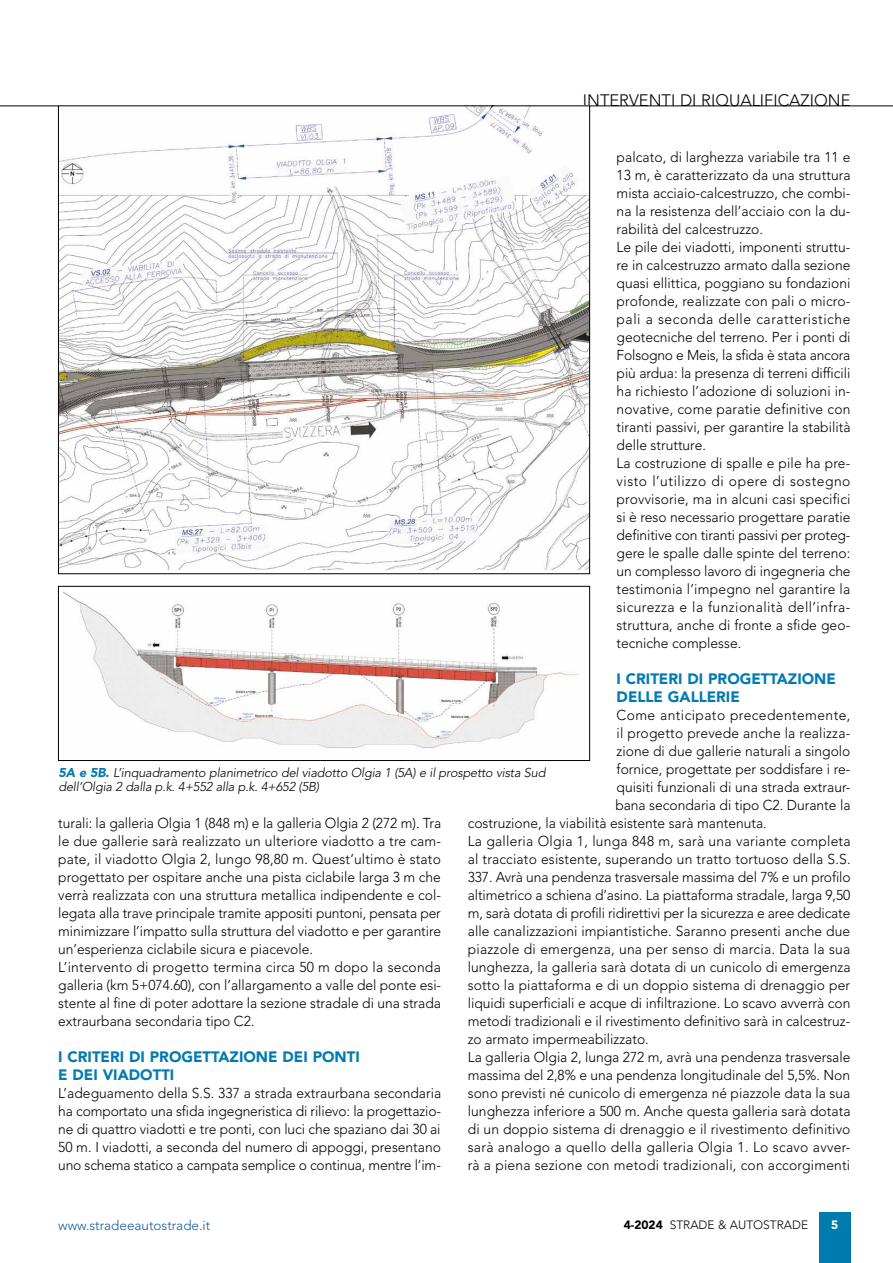
<style>
.page{position:relative;width:893px;height:1263px;background:#fff}
.page>*{position:absolute;margin:0;border:0;box-sizing:border-box;transform-origin:0 0}
.t1{font:300 16.5px "Avenir";color:#000}
.t2{font:900 15px/18px "Avenir";color:#007bb0}
.t3{font:300 14.25px/18px "Avenir";color:#000}
.t4{font:300 14.25px "Avenir";letter-spacing:.02em;color:#000}
.t5{font:300 14.25px "Avenir";letter-spacing:.025em;color:#000}
.t6{font:300 14.25px "Avenir";letter-spacing:.03em;color:#000}
.t7{font:300 13.5px "Avenir";color:#165b9a}
.t8{font:italic 300 12.75px/14.2px "Avenir";letter-spacing:-.015em;color:#000}
.t9{font:300 12px "Avenir";color:#000}
.t10{font:900 12px "Avenir";color:#fff}
.s1{font-weight:900;color:#007bb0}
.s2{font-weight:900}
</style>
<div class="page">
<hr style="left:0;top:106px;width:893px;height:1px;background:#000">
<div style="left:819px;top:1212px;width:31px;height:51px;background:#007bb0"></div>
<img style="left:63px;top:591px;width:516px;height:157px">
<div style="left:58px;top:586px;width:532px;height:175px;border:1px solid #000"></div>
<img style="left:60px;top:108px;width:528px;height:461px">
<p class="t1" style="left:583px;top:90px;width:269px">INTERVENTI DI RIQUALIFICAZIONE</p>
<p class="t3" style="left:617px;top:148px;width:236px">palcato, di larghezza variabile tra 11 e 13 m, è caratterizzato da una struttura mista acciaio-calcestruzzo, che combi&shy;na la resistenza dell’acciaio con la du&shy;rabilità del calcestruzzo.<br>Le pile dei viadotti, imponenti struttu&shy;re in calcestruzzo armato dalla sezione quasi ellittica, poggiano su fondazioni profonde, realizzate con pali o micro&shy;pali a seconda delle caratteristiche geotecniche del terreno. Per i ponti di Folsogno e Meis, la sfida è stata ancora più ardua: la presenza di terreni difficili ha richiesto l’adozione di soluzioni in&shy;novative, come paratie definitive con tiranti passivi, per garantire la stabilità delle strutture.<br>La costruzione di spalle e pile ha pre&shy;visto l’utilizzo di opere di sostegno provvisorie, ma in alcuni casi specifici si è reso necessario progettare paratie definitive con tiranti passivi per proteg&shy;gere le spalle dalle spinte del terreno: un complesso lavoro di ingegneria che testimonia l’impegno nel garantire la sicurezza e la funzionalità dell’infra&shy;struttura, anche di fronte a sfide geo&shy;tecniche complesse.</p>
<p class="t2" style="left:617px;top:670px;width:221px">I CRITERI DI PROGETTAZIONE<br>DELLE GALLERIE</p>
<p class="t6" style="left:617px;top:707px;width:235px">Come anticipato precedentemente,</p>
<p class="t3" style="left:617px;top:724px;width:235px">il progetto prevede anche la realizza-</p>
<p class="t3" style="left:617px;top:742px;width:235px">zione di due gallerie naturali a singolo</p>
<p class="t3" style="left:617px;top:760px;width:235px">fornice, progettate per soddisfare i re-</p>
<p class="t3" style="left:617px;top:778px;width:235px">quisiti funzionali di una strada extraur-</p>
<p class="t3" style="left:615px;top:796px;width:237px">bana secondaria di tipo C2. Durante la</p>
<p class="t3" style="left:468px;top:814px;width:301px">costruzione, la viabilità esistente sarà mantenuta.</p>
<p class="t4" style="left:468px;top:833px;width:384px">La galleria Olgia 1, lunga 848 m, sarà una variante completa</p>
<p class="t3" style="left:468px;top:850px;width:384px">al tracciato esistente, superando un tratto tortuoso della S.S.</p>
<p class="t3" style="left:468px;top:868px;width:384px">337. Avrà una pendenza trasversale massima del 7% e un profilo</p>
<p class="t3" style="left:468px;top:886px;width:384px">altimetrico a schiena d’asino. La piattaforma stradale, larga 9,50</p>
<p class="t3" style="left:468px;top:904px;width:384px">m, sarà dotata di profili ridirettivi per la sicurezza e aree dedicate</p>
<p class="t3" style="left:468px;top:922px;width:384px">alle canalizzazioni impiantistiche. Saranno presenti anche due</p>
<p class="t4" style="left:468px;top:941px;width:384px">piazzole di emergenza, una per senso di marcia. Data la sua</p>
<p class="t3" style="left:468px;top:958px;width:384px">lunghezza, la galleria sarà dotata di un cunicolo di emergenza</p>
<p class="t3" style="left:468px;top:976px;width:384px">sotto la piattaforma e di un doppio sistema di drenaggio per</p>
<p class="t3" style="left:468px;top:994px;width:384px">liquidi superficiali e acque di infiltrazione. Lo scavo avverrà con</p>
<p class="t3" style="left:468px;top:1012px;width:384px">metodi tradizionali e il rivestimento definitivo sarà in calcestruz-</p>
<p class="t3" style="left:468px;top:1030px;width:183px">zo armato impermeabilizzato.</p>
<p class="t3" style="left:468px;top:1048px;width:384px">La galleria Olgia 2, lunga 272 m, avrà una pendenza trasversale</p>
<p class="t3" style="left:468px;top:1066px;width:384px">massima del 2,8% e una pendenza longitudinale del 5,5%. Non</p>
<p class="t3" style="left:468px;top:1084px;width:384px">sono previsti né cunicolo di emergenza né piazzole data la sua</p>
<p class="t3" style="left:468px;top:1102px;width:384px">lunghezza inferiore a 500 m. Anche questa galleria sarà dotata</p>
<p class="t3" style="left:468px;top:1120px;width:384px">di un doppio sistema di drenaggio e il rivestimento definitivo</p>
<p class="t5" style="left:468px;top:1139px;width:384px">sarà analogo a quello della galleria Olgia 1. Lo scavo avver-</p>
<p class="t3" style="left:468px;top:1156px;width:384px">rà a piena sezione con metodi tradizionali, con accorgimenti</p>
<p class="t8" style="left:58px;top:765px;width:489px"><span class="s1">5A e 5B.</span> L’inquadramento planimetrico del viadotto Olgia 1 (5A) e il prospetto vista Sud dell’Olgia 2 dalla p.k. 4+552 alla p.k. 4+652 (5B)</p>
<p class="t3" style="left:58px;top:814px;width:384px">turali: la galleria Olgia 1 (848 m) e la galleria Olgia 2 (272 m). Tra le due gallerie sarà realizzato un ulteriore viadotto a tre cam&shy;pate, il viadotto Olgia 2, lungo 98,80 m. Quest’ultimo è stato progettato per ospitare anche una pista ciclabile larga 3 m che verrà realizzata con una struttura metallica indipendente e col&shy;legata alla trave principale tramite appositi puntoni, pensata per minimizzare l’impatto sulla struttura del viadotto e per garantire un’esperienza ciclabile sicura e piacevole.<br>L’intervento di progetto termina circa 50 m dopo la seconda galleria (km 5+074.60), con l’allargamento a valle del ponte esi&shy;stente al fine di poter adottare la sezione stradale di una strada extraurbana secondaria tipo C2.</p>
<p class="t2" style="left:58px;top:1048px;width:303px">I CRITERI DI PROGETTAZIONE DEI PONTI<br>E DEI VIADOTTI</p>
<p class="t3" style="left:58px;top:1084px;width:384px;text-align:justify">L’adeguamento della S.S. 337 a strada extraurbana secondaria ha comportato una sfida ingegneristica di rilievo: la progettazio&shy;ne di quattro viadotti e tre ponti, con luci che spaziano dai 30 ai 50 m. I viadotti, a seconda del numero di appoggi, presentano uno schema statico a campata semplice o continua, mentre l’im-</p>
<p class="t7" style="left:58px;top:1217px;width:154px">www.stradeeautostrade.it</p>
<p class="t9" style="left:624px;top:1217px;width:186px"><span class="s2">4-2024</span> STRADE &amp; AUTOSTRADE</p>
<p class="t10" style="left:831px;top:1217px;width:9px">5</p>
</div>
